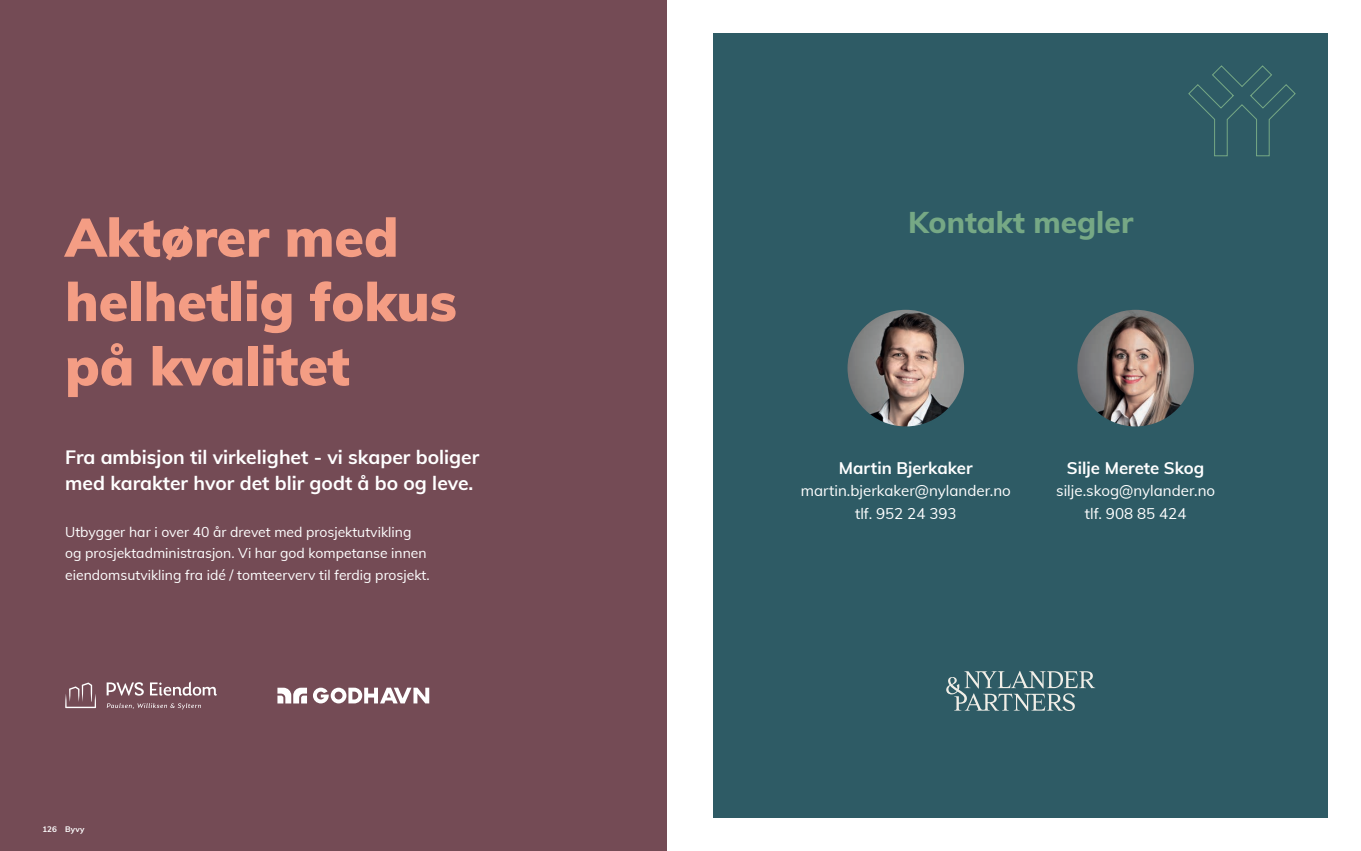
<style>
.page{position:relative;width:1361px;height:851px;background:#fff}
.page>*{position:absolute;margin:0;border:0;box-sizing:border-box;transform-origin:0 0}
.t1{font:900 53.6px/64.3px "Muli";color:#f49d84}
.t2{font:800 30px "Muli";color:#76a885}
.t3{font:700 19.3px/25.7px "Muli";color:#fff}
.t4{font:700 16.8px "Muli";color:#fff}
.t5{font:15.1px "Muli";color:#fff}
.t6{font:13.9px/21.4px "Muli";color:#fff}
.t7{font:700 8px "Muli";letter-spacing:.03em;color:#fff}
</style>
<div class="page">
<div style="left:0;top:0;width:666px;height:850px;background:#744b55"></div>
<svg style="left:277px;top:687px;width:30px;height:16px"></svg>
<svg style="left:313px;top:687px;width:116px;height:16px"></svg>
<svg style="left:107px;top:703px;width:94px;height:6px"></svg>
<svg style="left:65px;top:682px;width:31px;height:26px"></svg>
<svg style="left:107px;top:682px;width:37px;height:13px"></svg>
<svg style="left:150px;top:681px;width:67px;height:14px"></svg>
<div style="left:713px;top:33px;width:615px;height:784px;background:#2e5b65"></div>
<img style="left:847px;top:310px;width:117px;height:116px;border-radius:58px">
<img style="left:1077px;top:310px;width:117px;height:116px;border-radius:58px">
<svg style="left:1188px;top:65px;width:108px;height:92px"></svg>
<svg style="left:946px;top:671px;width:149px;height:40px"></svg>
<p class="t1" style="left:65px;top:203px;width:393px">Aktører med helhetlig fokus på kvalitet</p>
<p class="t3" style="left:65px;top:443px;width:416px">Fra ambisjon til virkelighet - vi skaper boliger med karakter hvor det blir godt å bo og leve.</p>
<p class="t6" style="left:65px;top:520px;width:366px">Utbygger har i over 40 år drevet med prosjektutvikling og prosjektadministrasjon. Vi har god kompetanse innen eiendomsutvikling fra idé / tomteerverv til ferdig prosjekt.</p>
<p class="t7" style="left:43px;top:823px;width:43px">126 Byvy</p>
<p class="t2" style="left:908px;top:200px;width:227px">Kontakt megler</p>
<p class="t4" style="left:839px;top:455px;width:135px">Martin Bjerkaker</p>
<p class="t5" style="left:801px;top:480px;width:212px">martin.bjerkaker@nylander.no</p>
<p class="t5" style="left:855px;top:503px;width:103px">tlf. 952 24 393</p>
<p class="t4" style="left:1067px;top:455px;width:139px">Silje Merete Skog</p>
<p class="t5" style="left:1056px;top:480px;width:160px">silje.skog@nylander.no</p>
<p class="t5" style="left:1085px;top:503px;width:103px">tlf. 908 85 424</p>
</div>
